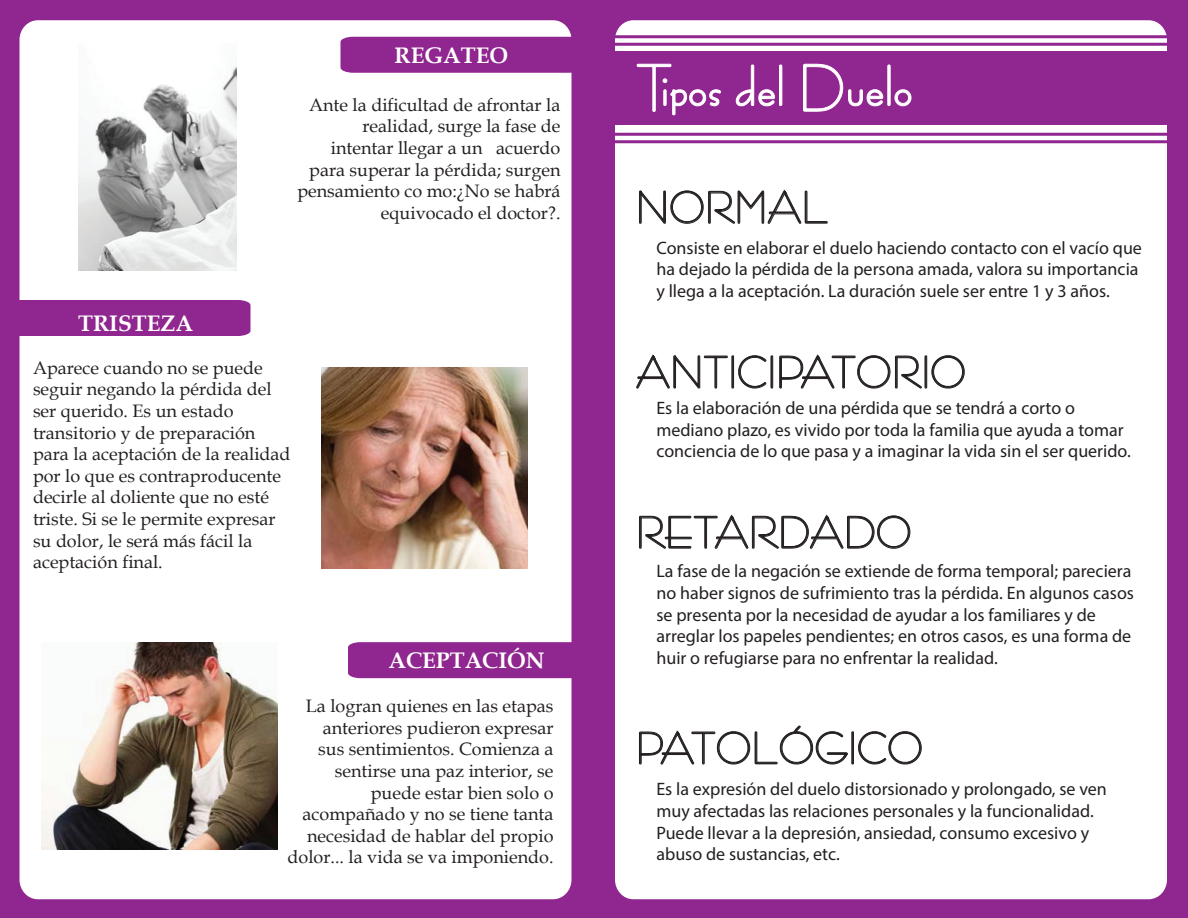
<style>
.page{position:relative;width:1188px;height:918px;background:#90268f}
.page>*{position:absolute;margin:0;border:0;box-sizing:border-box;transform-origin:0 0}
.t1{font:700 52.5px "Bernardo Moda";color:#fff}
.t2{font:700 35.55px "Bernardo Moda";color:#231f20}
.t3{font:700 22.5px "Book Antiqua";color:#fff}
.t4{font:18px/21.6px "Myriad Pro";color:#231f20}
.t5{font:18px/21.6px "Book Antiqua";color:#231f20;text-align:right}
</style>
<div class="page">
<div style="left:20px;top:20px;width:552px;height:879px;background:#fff;border-radius:19px"></div>
<div style="left:615px;top:20px;width:552px;height:879px;background:#fff;border-radius:19px"></div>
<img style="left:41px;top:642px;width:237px;height:208px">
<div style="left:20px;top:300px;width:230px;height:36px;background:#90268f"></div>
<div style="left:340px;top:37px;width:232px;height:36px;background:#90268f"></div>
<div style="left:348px;top:642px;width:224px;height:36px;background:#90268f"></div>
<div style="left:608px;top:52px;width:566px;height:73px;background:#90268f"></div>
<hr style="left:604px;top:43px;width:570px;height:3px;background:#90268f">
<hr style="left:604px;top:35px;width:570px;height:3px;background:#90268f">
<hr style="left:608px;top:140px;width:570px;height:3px;background:#90268f">
<hr style="left:608px;top:133px;width:570px;height:3px;background:#90268f">
<svg style="left:636px;top:63px;width:85px;height:53px"></svg>
<svg style="left:735px;top:64px;width:48px;height:43px"></svg>
<svg style="left:803px;top:63px;width:109px;height:49px"></svg>
<svg style="left:639px;top:190px;width:189px;height:34px"></svg>
<svg style="left:636px;top:354px;width:329px;height:35px"></svg>
<svg style="left:639px;top:515px;width:272px;height:34px"></svg>
<svg style="left:639px;top:725px;width:283px;height:40px"></svg>
<img style="left:78px;top:66px;width:158px;height:205px">
<img style="left:321px;top:367px;width:207px;height:201px">
<p class="t3" style="left:394px;top:40px;width:115px">REGATEO</p>
<p class="t3" style="left:78px;top:308px;width:117px">TRISTEZA</p>
<p class="t5" style="left:297px;top:93px;width:265px">Ante la dificultad de afrontar la realidad, surge la fase de intentar llegar a un acuerdo para superar la pérdida; surgen pensamiento co mo:¿No se habrá equivocado el doctor?.</p>
<p class="t5" style="left:33px;top:356px;width:259px;text-align:left">Aparece cuando no se puede seguir negando la pérdida del ser querido. Es un estado transitorio y de preparación para la aceptación de la realidad por lo que es contraproducente decirle al doliente que no esté triste. Si se le permite expresar su dolor, le será más fácil la aceptación final.</p>
<p class="t3" style="left:388px;top:645px;width:158px">ACEPTACIÓN</p>
<p class="t5" style="left:288px;top:695px;width:267px">La logran quienes en las etapas anteriores pudieron expresar<br>sus sentimientos. Comienza a sentirse una paz interior, se puede estar bien solo o acompañado y no se tiene tanta necesidad de hablar del propio dolor... la vida se va imponiendo.</p>
<h1 class="t1" style="left:636px;top:54px;width:278px">Tipos del Duelo</h1>
<h2 class="t2" style="left:636px;top:184px;width:194px">NORMAL</h2>
<p class="t4" style="left:656px;top:236px;width:487px">Consiste en elaborar el duelo haciendo contacto con el vacío que ha dejado la pérdida de la persona amada, valora su importancia y llega a la aceptación. La duración suele ser entre 1 y 3 años.</p>
<h2 class="t2" style="left:636px;top:349px;width:332px">ANTICIPATORIO</h2>
<p class="t4" style="left:656px;top:397px;width:476px">Es la elaboración de una pérdida que se tendrá a corto o mediano plazo, es vivido por toda la familia que ayuda a tomar conciencia de lo que pasa y a imaginar la vida sin el ser querido.</p>
<h2 class="t2" style="left:636px;top:509px;width:277px">RETARDADO</h2>
<p class="t4" style="left:656px;top:560px;width:479px">La fase de la negación se extiende de forma temporal; pareciera no haber signos de sufrimiento tras la pérdida. En algunos casos se presenta por la necesidad de ayudar a los familiares y de arreglar los papeles pendientes; en otros casos, es una forma de huir o refugiarse para no enfrentar la realidad.</p>
<h2 class="t2" style="left:636px;top:725px;width:289px">PATOLÓGICO</h2>
<p class="t4" style="left:656px;top:778px;width:452px">Es la expresión del duelo distorsionado y prolongado, se ven muy afectadas las relaciones personales y la funcionalidad.<br>Puede llevar a la depresión, ansiedad, consumo excesivo y abuso de sustancias, etc.</p>
</div>
